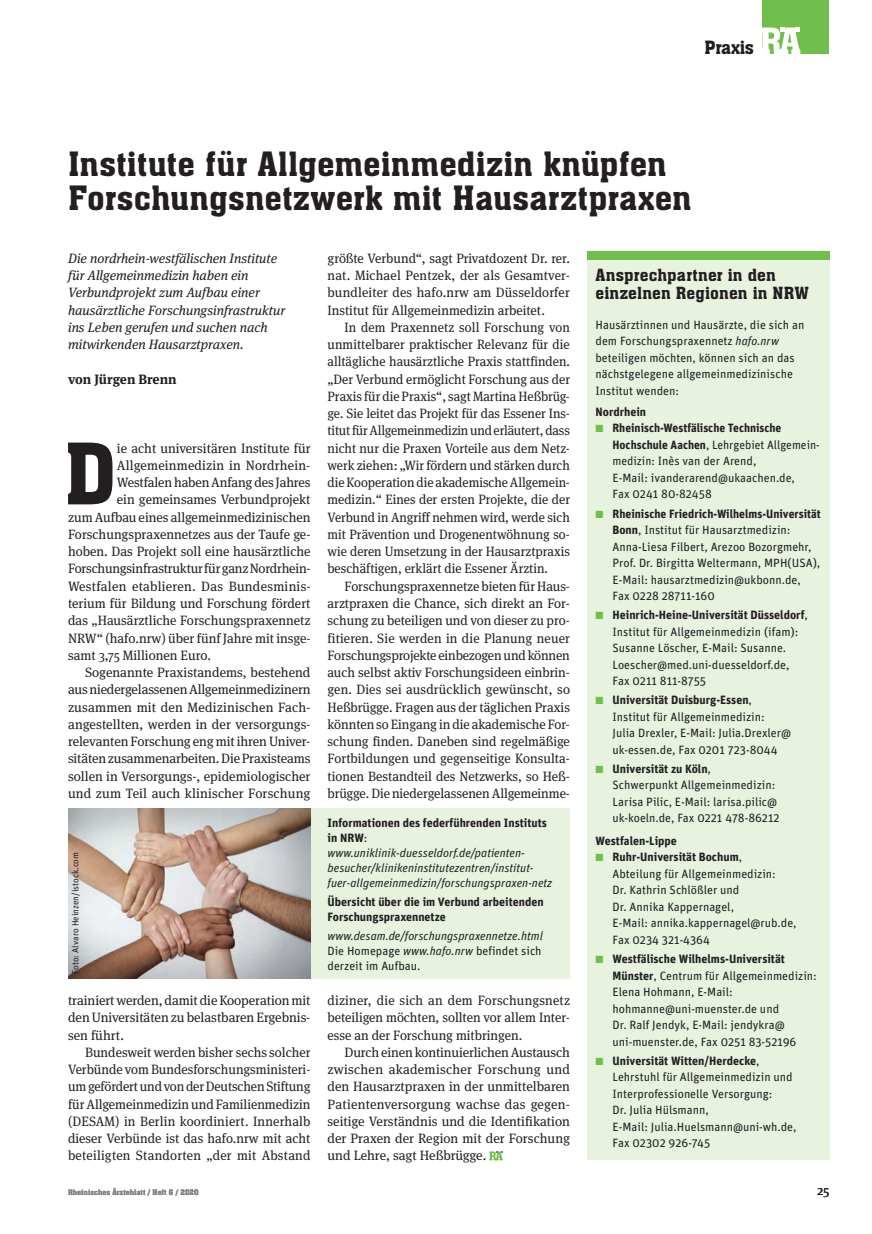
<style>
.page{position:relative;width:872px;height:1234px;background:#fff}
.page>*{position:absolute;margin:0;border:0;box-sizing:border-box;transform-origin:0 0}
.t1{font:83.1px "Aachen BT";color:#231f20}
.t2{font:33px/34.5px "Aachen BT";color:#231f20}
.t3{font:18px "Aachen BT";letter-spacing:-.015em;color:#231f20}
.t4{font:16.5px/18px "Aachen BT";letter-spacing:.01em;color:#231f20}
.t5{font:13.5px/17.2px "Meta Serif OT";color:#231f20;text-align:justify}
.t6{font:13.5px/17.2px "Meta Serif OT";color:#231f20;text-align:justify;scale:.95 1}
.t7{font:italic 13.5px/17.2px "Meta Serif OT";color:#231f20}
.t8{font:13.5px "Meta Serif OT";letter-spacing:.02em;color:#231f20}
.t9{font:700 13.5px "Meta Serif OT";color:#231f20}
.t10{font:12px/16.5px "Unit";color:#231f20}
.t11{font:italic 12px/15px "Unit";color:#231f20}
.t12{font:700 12px/15px "Unit";color:#231f20}
.t13{font:9px "Unit";color:#231f20}
.t14{font:7.5px "Aachen BT";color:#808285}
.s1{font-weight:700;font-style:normal}
.s2{font-style:normal}
.s3{font-style:italic}
.s4{font-family:"European Pi Three";font-weight:400;color:#70bf4c}
.s5{font-weight:700}
.s6{font-family:"European Pi Three";color:#70bf4c}
.s7{font-weight:400}
</style>
<div class="page">
<div style="left:762px;top:0;width:67px;height:54px;background:#70bf4c"></div>
<svg style="left:762px;top:28px;width:38px;height:26px"></svg>
<div style="left:68px;top:808px;width:502px;height:170px;background:#e7f2df"></div>
<img style="left:68px;top:808px;width:242px;height:170px">
<div style="left:587px;top:257px;width:242px;height:903px;background:#e7f2df"></div>
<div style="left:587px;top:251px;width:242px;height:8px;background:#70bf4c"></div>
<svg style="left:489px;top:1151px;width:13px;height:9px"></svg>
<h3 class="t3" style="left:704px;top:36px;width:51px">Praxis</h3>
<h2 class="t2" style="left:68px;top:146px;width:625px">Institute für Allgemeinmedizin knüpfen<br>Forschungsnetzwerk mit Hausarztpraxen</h2>
<p class="t7" style="left:68px;top:249px;width:219px">Die nordrhein-westfälischen Institute für Allgemeinmedizin haben ein Verbundprojekt zum Aufbau einer hausärztliche Forschungsinfrastruktur ins Leben gerufen und suchen nach mitwirkenden Hausarztpraxen.</p>
<p class="t9" style="left:68px;top:370px;width:110px">von Jürgen Brenn</p>
<h1 class="t1" style="left:64px;top:421px;width:54px">D</h1>
<p class="t5" style="left:117px;top:439px;width:195px">ie acht universitären Institute für</p>
<p class="t5" style="left:117px;top:456px;width:195px">Allgemeinmedizin in Nordrhein-</p>
<p class="t5" style="left:117px;top:473px;width:195px">Westfalen haben Anfang des Jahres</p>
<p class="t5" style="left:117px;top:491px;width:195px">ein gemeinsames Verbundprojekt</p>
<p class="t5" style="left:68px;top:508px;width:244px">zum Aufbau eines allgemeinmedizinischen</p>
<p class="t5" style="left:68px;top:525px;width:244px">Forschungspraxennetzes aus der Taufe ge-</p>
<p class="t5" style="left:68px;top:542px;width:244px">hoben. Das Projekt soll eine hausärztliche</p>
<p class="t5" style="left:68px;top:560px;width:244px">Forschungsinfrastruktur für ganz Nordrhein-</p>
<p class="t8" style="left:68px;top:577px;width:242px">Westfalen etablieren. Das Bundesminis-</p>
<p class="t5" style="left:68px;top:594px;width:244px">terium für Bildung und Forschung fördert</p>
<p class="t5" style="left:68px;top:611px;width:244px">das „Hausärztliche Forschungspraxennetz</p>
<p class="t5" style="left:68px;top:629px;width:244px">NRW“ (hafo.nrw) über fünf Jahre mit insge-</p>
<p class="t5" style="left:68px;top:646px;width:144px">samt 3,75 Millionen Euro.</p>
<p class="t5" style="left:85px;top:663px;width:227px">Sogenannte Praxistandems, bestehend</p>
<p class="t5" style="left:68px;top:680px;width:244px">aus niedergelassenen Allgemeinmedizinern</p>
<p class="t5" style="left:68px;top:698px;width:242px">zusammen mit den Medizinischen Fach-</p>
<p class="t5" style="left:68px;top:715px;width:242px">angestellten, werden in der versorgungs-</p>
<p class="t5" style="left:68px;top:732px;width:244px">relevanten Forschung eng mit ihren Univer-</p>
<p class="t5" style="left:68px;top:749px;width:244px">sitäten zusammenarbeiten. Die Praxisteams</p>
<p class="t5" style="left:68px;top:767px;width:244px">sollen in Versorgungs-, epidemiologischer</p>
<p class="t5" style="left:68px;top:784px;width:244px">und zum Teil auch klinischer Forschung</p>
<p class="t13" style="left:70px;top:973px;width:124px;rotate:-90deg">Foto: Alvaro Heinzen/istock.com</p>
<p class="t5" style="left:68px;top:991px;width:244px">trainiert werden, damit die Kooperation mit den Universitäten zu belastbaren Ergebnis&shy;sen führt.</p>
<p class="t5" style="left:68px;top:1043px;width:244px;text-indent:17px">Bundesweit werden bisher sechs solcher Verbünde vom Bundesforschungsministeri&shy;um gefördert und von der Deutschen Stiftung für Allgemeinmedizin und Familienmedizin (DESAM) in Berlin koordiniert. Innerhalb dieser Verbünde ist das hafo.nrw mit acht beteiligten Standorten „der mit Abstand</p>
<p class="t5" style="left:327px;top:249px;width:244px">größte Verbund“, sagt Privatdozent Dr. rer. nat. Michael Pentzek, der als Gesamtver&shy;bundleiter des hafo.nrw am Düsseldorfer Institut für Allgemeinmedizin arbeitet.</p>
<p class="t6" style="left:327px;top:318px;width:257px;text-indent:17px">In dem Praxennetz soll Forschung von unmittelbarer praktischer Relevanz für die alltägliche hausärztliche Praxis stattfinden. „Der Verbund ermöglicht Forschung aus der Praxis für die Praxis“, sagt Martina Heßbrüg&shy;ge. Sie leitet das Projekt für das Essener Ins&shy;titut für Allgemeinmedizin und erläutert, dass nicht nur die Praxen Vorteile aus dem Netz&shy;werk ziehen: „Wir fördern und stärken durch die Kooperation die akademische Allgemein&shy;medizin.“ Eines der ersten Projekte, die der Verbund in Angriff nehmen wird, werde sich mit Prävention und Drogenentwöhnung so&shy;wie deren Umsetzung in der Hausarztpraxis beschäftigen, erklärt die Essener Ärztin.</p>
<p class="t5" style="left:327px;top:577px;width:244px;text-indent:17px">Forschungspraxennetze bieten für Haus&shy;arztpraxen die Chance, sich direkt an For&shy;schung zu beteiligen und von dieser zu pro&shy;fitieren. Sie werden in die Planung neuer Forschungsprojekte einbezogen und können auch selbst aktiv Forschungsideen einbrin&shy;gen. Dies sei ausdrücklich gewünscht, so Heßbrügge. Fragen aus der täglichen Praxis könnten so Eingang in die akademische For&shy;schung finden. Daneben sind regelmäßige Fortbildungen und gegenseitige Konsulta&shy;tionen Bestandteil des Netzwerks, so Heß&shy;brügge. Die niedergelassenen Allgemeinme-</p>
<p class="t11" style="left:327px;top:814px;width:226px"><span class="s1">Informationen des federführenden Instituts in NRW</span><span class="s2">: </span>www.uniklinik-duesseldorf.de/patienten&shy;besucher/klinikeninstitutezentren/institut&shy;fuer-allgemeinmedizin/forschungspraxen-netz</p>
<p class="t12" style="left:327px;top:893px;width:218px">Übersicht über die im Verbund arbeitenden<br>Forschungspraxennetze</p>
<p class="t11" style="left:327px;top:928px;width:217px">www.desam.de/forschungspraxennetze.html<br><span class="s2">Die Homepage</span> www.hafo.nrw <span class="s2">befindet sich derzeit im Aufbau.</span></p>
<p class="t5" style="left:327px;top:991px;width:244px">diziner, die sich an dem Forschungsnetz beteiligen möchten, sollten vor allem Inter&shy;esse an der Forschung mitbringen.</p>
<p class="t5" style="left:327px;top:1043px;width:244px;text-indent:17px">Durch einen kontinuierlichen Austausch zwischen akademischer Forschung und den Hausarztpraxen in der unmittelbaren Patientenversorgung wachse das gegen&shy;seitige Verständnis und die Identifikation der Praxen der Region mit der Forschung und Lehre, sagt Heßbrügge.</p>
<p class="t4" style="left:595px;top:266px;width:215px">Ansprechpartner in den einzelnen Regionen in NRW</p>
<p class="t10" style="left:595px;top:316px;width:210px">Hausärztinnen und Hausärzte, die sich an dem Forschungspraxennetz <span class="s3">hafo.nrw </span>beteiligen möchten, können sich an das nächstgelegene allgemeinmedizinische Institut wenden:</p>
<p class="t12" style="left:595px;top:404px;width:52px">Nordrhein</p>
<p class="t12" style="left:595px;top:420px;width:187px"><span class="s4">K</span> Rheinisch-Westfälische Technische</p>
<p class="t10" style="left:612px;top:436px;width:209px"><span class="s5">Hochschule Aachen</span>, Lehrgebiet Allgemein-</p>
<p class="t10" style="left:612px;top:452px;width:145px">medizin: Inès van der Arend,</p>
<p class="t10" style="left:612px;top:469px;width:184px">E-Mail: ivanderarend@ukaachen.de,</p>
<p class="t10" style="left:612px;top:485px;width:101px">Fax 0241 80-82458</p>
<p class="t10" style="left:612px;top:504px;width:210px;text-indent:-17px"><span class="s6">K</span> <span class="s5">Rheinische Friedrich-Wilhelms-Universität Bonn</span>, Institut für Hausarztmedizin:<br>Anna-Liesa Filbert, Arezoo Bozorgmehr, Prof. Dr. Birgitta Weltermann, MPH(USA), E-Mail: hausarztmedizin@ukbonn.de,<br>Fax 0228 28711-160</p>
<p class="t10" style="left:612px;top:606px;width:197px;text-indent:-17px"><span class="s6">K</span> <span class="s5">Heinrich-Heine-Universität Düsseldorf</span>, Institut für Allgemeinmedizin (ifam):<br>Susanne Löscher, E-Mail: Susanne.<br>Loescher@med.uni-duesseldorf.de, Fax 0211 811-8755</p>
<p class="t10" style="left:612px;top:691px;width:180px;text-indent:-17px"><span class="s6">K</span> <span class="s5">Universität Duisburg-Essen</span>, Institut für Allgemeinmedizin:<br>Julia Drexler, E-Mail: Julia.Drexler@ uk-essen.de, Fax 0201 723-8044</p>
<p class="t10" style="left:612px;top:760px;width:168px;text-indent:-17px"><span class="s6">K</span> <span class="s5">Universität zu Köln</span>,<br>Schwerpunkt Allgemeinmedizin:<br>Larisa Pilic, E-Mail: larisa.pilic@ uk-koeln.de, Fax 0221 478-86212</p>
<p class="t12" style="left:595px;top:832px;width:83px">Westfalen-Lippe</p>
<p class="t12" style="left:595px;top:849px;width:148px"><span class="s4">K</span> Ruhr-Universität Bochum<span class="s7">,</span></p>
<p class="t10" style="left:612px;top:865px;width:165px">Abteilung für Allgemeinmedizin:</p>
<p class="t10" style="left:612px;top:881px;width:128px">Dr. Kathrin Schlößler und</p>
<p class="t10" style="left:612px;top:898px;width:123px">Dr. Annika Kappernagel,</p>
<p class="t10" style="left:612px;top:914px;width:185px">E-Mail: annika.kappernagel@rub.de,</p>
<p class="t10" style="left:612px;top:931px;width:99px">Fax 0234 321-4364</p>
<p class="t10" style="left:612px;top:950px;width:206px;text-indent:-17px"><span class="s6">K</span> <span class="s5">Westfälische Wilhelms-Universität Münster</span>, Centrum für Allgemeinmedizin:<br>Elena Hohmann, E-Mail: hohmanne@uni-muenster.de und<br>Dr. Ralf Jendyk, E-Mail: jendykra@ uni-muenster.de, Fax 0251 83-52196</p>
<p class="t10" style="left:612px;top:1051px;width:185px;text-indent:-17px"><span class="s6">K</span> <span class="s5">Universität Witten/Herdecke</span>,<br>Lehrstuhl für Allgemeinmedizin und<br>Interprofessionelle Versorgung:<br>Dr. Julia Hülsmann,<br>E-Mail: Julia.Huelsmann@uni-wh.de,<br>Fax 02302 926-745</p>
<p class="t14" style="left:68px;top:1187px;width:132px">Rheinisches Ärzteblatt / Heft 6 / 2020</p>
<p class="t5" style="left:817px;top:1181px;width:14px">25</p>
</div>
